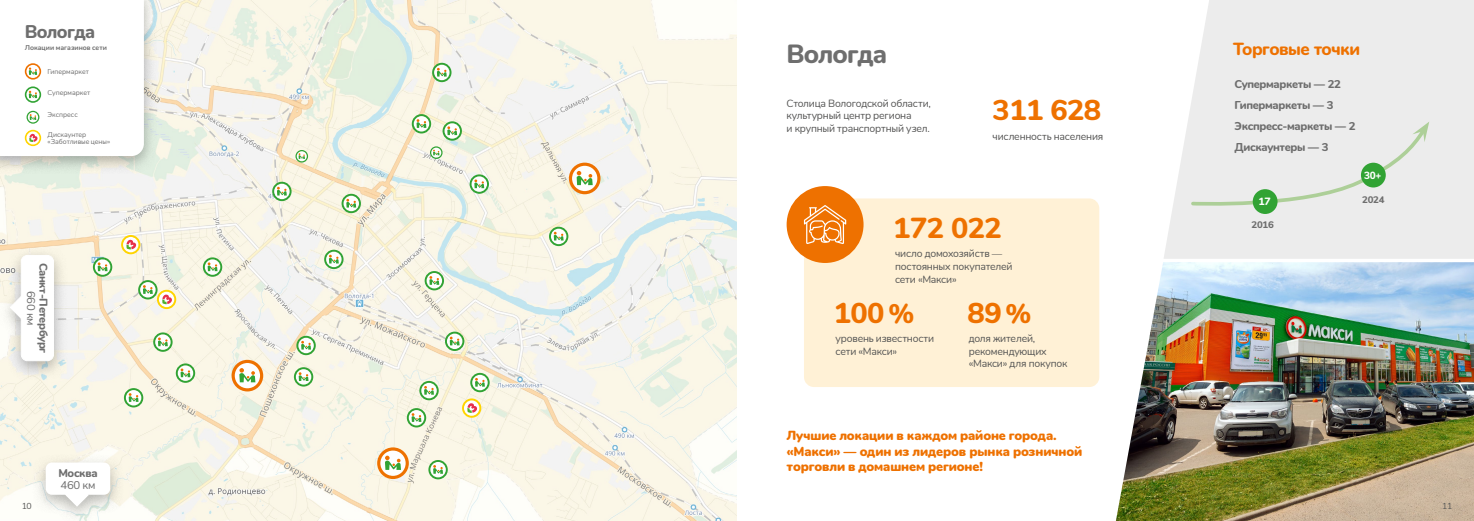
<style>
.page{position:relative;width:1474px;height:521px;background:#fff}
.page>*{position:absolute;margin:0;border:0;box-sizing:border-box;transform-origin:0 0}
.t1{font:800 28.88px "Nunito";letter-spacing:-.02em;color:#ee7100}
.t2{font:800 26.25px "Nunito";letter-spacing:-.03em;color:#6e6e6e}
.t3{font:800 18.38px "Nunito";letter-spacing:-.03em;color:#6e6e6e}
.t4{font:800 17.5px "Nunito";letter-spacing:-.03em;color:#ee7100}
.t5{font:900 13.12px/15.8px "Nunito";letter-spacing:-.01em;color:#ee7100}
.t6{font:800 11.38px/21.1px "Nunito";letter-spacing:-.03em;color:#6e6e6e}
.t7{font:11.38px "Nunito";letter-spacing:-.03em;color:#6e6e6e}
.t8{font:10.5px/12.7px "Nunito";letter-spacing:-.015em;color:#565655}
.t9{font:800 10.5px "Nunito";color:#fff;scale:.95 1}
.t10{font:800 10.5px "Nunito";color:#fff}
.t11{font:800 9.62px "Nunito";letter-spacing:-.03em;color:#6e6e6e}
.t12{font:8.75px "Nunito";color:#565655}
.t13{font:7px/7px "Nunito";color:#6e6e6e}
.t14{font:700 7px "Nunito";color:#6e6e6e}
.s1{font-size:27.12px}
</style>
<div class="page">
<img style="left:0;top:0;width:737px;height:521px">
<svg style="left:153px;top:332px;width:20px;height:20px"></svg>
<svg style="left:124px;top:388px;width:19px;height:19px"></svg>
<svg style="left:203px;top:257px;width:19px;height:20px"></svg>
<svg style="left:176px;top:363px;width:19px;height:20px"></svg>
<svg style="left:324px;top:250px;width:19px;height:19px"></svg>
<svg style="left:296px;top:336px;width:20px;height:19px"></svg>
<svg style="left:294px;top:367px;width:19px;height:19px"></svg>
<svg style="left:419px;top:381px;width:20px;height:19px"></svg>
<svg style="left:445px;top:332px;width:19px;height:19px"></svg>
<svg style="left:470px;top:373px;width:19px;height:19px"></svg>
<svg style="left:428px;top:460px;width:20px;height:19px"></svg>
<svg style="left:407px;top:408px;width:19px;height:19px"></svg>
<svg style="left:424px;top:271px;width:20px;height:19px"></svg>
<svg style="left:341px;top:194px;width:20px;height:19px"></svg>
<svg style="left:272px;top:182px;width:19px;height:19px"></svg>
<svg style="left:432px;top:63px;width:19px;height:19px"></svg>
<svg style="left:469px;top:174px;width:20px;height:20px"></svg>
<svg style="left:549px;top:227px;width:19px;height:19px"></svg>
<div style="left:0;top:0;width:158px;height:174px;background:#000;opacity:.3"></div>
<svg style="left:231px;top:360px;width:32px;height:31px"></svg>
<svg style="left:377px;top:447px;width:32px;height:32px"></svg>
<svg style="left:569px;top:163px;width:31px;height:31px"></svg>
<svg style="left:93px;top:257px;width:19px;height:20px"></svg>
<div style="left:31px;top:453px;width:94px;height:68px;background:#000;opacity:.3"></div>
<div style="left:46px;top:462px;width:64px;height:33px;background:#fff;border-radius:6px"></div>
<svg style="left:65px;top:495px;width:24px;height:12px"></svg>
<div style="left:0;top:245px;width:69px;height:136px;background:#000;opacity:.3"></div>
<div style="left:21px;top:255px;width:32px;height:106px;background:#fff;border-radius:6px"></div>
<div style="left:21px;top:255px;width:33px;height:106px;border:1px solid #fff;border-radius:6px"></div>
<svg style="left:9px;top:294px;width:14px;height:27px"></svg>
<svg style="left:412px;top:114px;width:50px;height:45px;background:#d9e7ca"></svg>
<svg style="left:295px;top:150px;width:13px;height:13px"></svg>
<svg style="left:0;top:0;width:144px;height:156px"></svg>
<svg style="left:138px;top:280px;width:38px;height:29px"></svg>
<svg style="left:121px;top:235px;width:19px;height:19px"></svg>
<svg style="left:462px;top:398px;width:19px;height:20px"></svg>
<svg style="left:1164px;top:0;width:309px;height:259px;background:#ededed"></svg>
<img style="left:1116px;top:262px;width:357px;height:259px">
<div style="left:804px;top:198px;width:295px;height:189px;background:#fff1d6"></div>
<div style="left:786px;top:186px;width:77px;height:77px;background:#ee7100;border-radius:50%"></div>
<svg style="left:804px;top:205px;width:42px;height:39px"></svg>
<div style="left:1189px;top:122px;width:240px;height:86px;background:#ececec"></div>
<div style="left:1252px;top:189px;width:25px;height:25px;background:#31a334;border-radius:50%"></div>
<div style="left:1360px;top:163px;width:25px;height:24px;background:#31a334;border-radius:50%"></div>
<h3 class="t3" style="left:25px;top:18px;width:72px">Вологда</h3>
<p class="t14" style="left:25px;top:43px;width:84px">Локации магазинов сети</p>
<p class="t13" style="left:48px;top:67px;width:43px">Гипермаркет</p>
<p class="t13" style="left:48px;top:89px;width:44px">Супермаркет</p>
<p class="t13" style="left:48px;top:111px;width:32px">Экспресс</p>
<p class="t13" style="left:48px;top:130px;width:64px">Дискаунтер «Заботливые цены»</p>
<p class="t6" style="left:55px;top:263px;width:92px;rotate:90deg">Санкт-Петербург</p>
<p class="t7" style="left:40px;top:291px;width:36px;rotate:90deg">660 км</p>
<p class="t6" style="left:58px;top:462px;width:41px">Москва</p>
<p class="t7" style="left:61px;top:477px;width:36px">460 км</p>
<h2 class="t2" style="left:786px;top:35px;width:102px">Вологда</h2>
<p class="t8" style="left:786px;top:96px;width:146px">Столица Вологодской области, культурный центр региона<br>и крупный транспортный узел.</p>
<h1 class="t1" style="left:992px;top:88px;width:110px">311 628</h1>
<p class="t8" style="left:992px;top:129px;width:112px">численность населения</p>
<h1 class="t1" style="left:893px;top:207px;width:110px">172 022</h1>
<p class="t8" style="left:895px;top:247px;width:119px">число домохозяйств — постоянных покупателей сети «Макси»</p>
<h1 class="t1" style="left:833px;top:292px;width:82px">100 <span class="s1">%</span></h1>
<h1 class="t1" style="left:967px;top:292px;width:65px">89<span class="s1">%</span></h1>
<p class="t8" style="left:835px;top:331px;width:100px">уровень известности сети «Макси»</p>
<p class="t8" style="left:968px;top:331px;width:100px">доля жителей, рекомендующих «Макси» для покупок</p>
<p class="t5" style="left:786px;top:427px;width:297px">Лучшие локации в каждом районе города. «Макси» — один из лидеров рынка розничной торговли в домашнем регионе!</p>
<h3 class="t4" style="left:1233px;top:36px;width:128px">Торговые точки</h3>
<p class="t6" style="left:1234px;top:72px;width:122px">Супермаркеты — 22<br>Гипермаркеты — 3<br>Экспресс-маркеты — 2<br>Дискаунтеры — 3</p>
<p class="t9" style="left:1363px;top:167px;width:20px">30+</p>
<p class="t10" style="left:1258px;top:194px;width:14px">17</p>
<p class="t11" style="left:1362px;top:192px;width:24px">2024</p>
<p class="t11" style="left:1251px;top:217px;width:24px">2016</p>
<p class="t12" style="left:22px;top:499px;width:12px">10</p>
<p class="t12" style="left:1441px;top:499px;width:12px">11</p>
</div>
